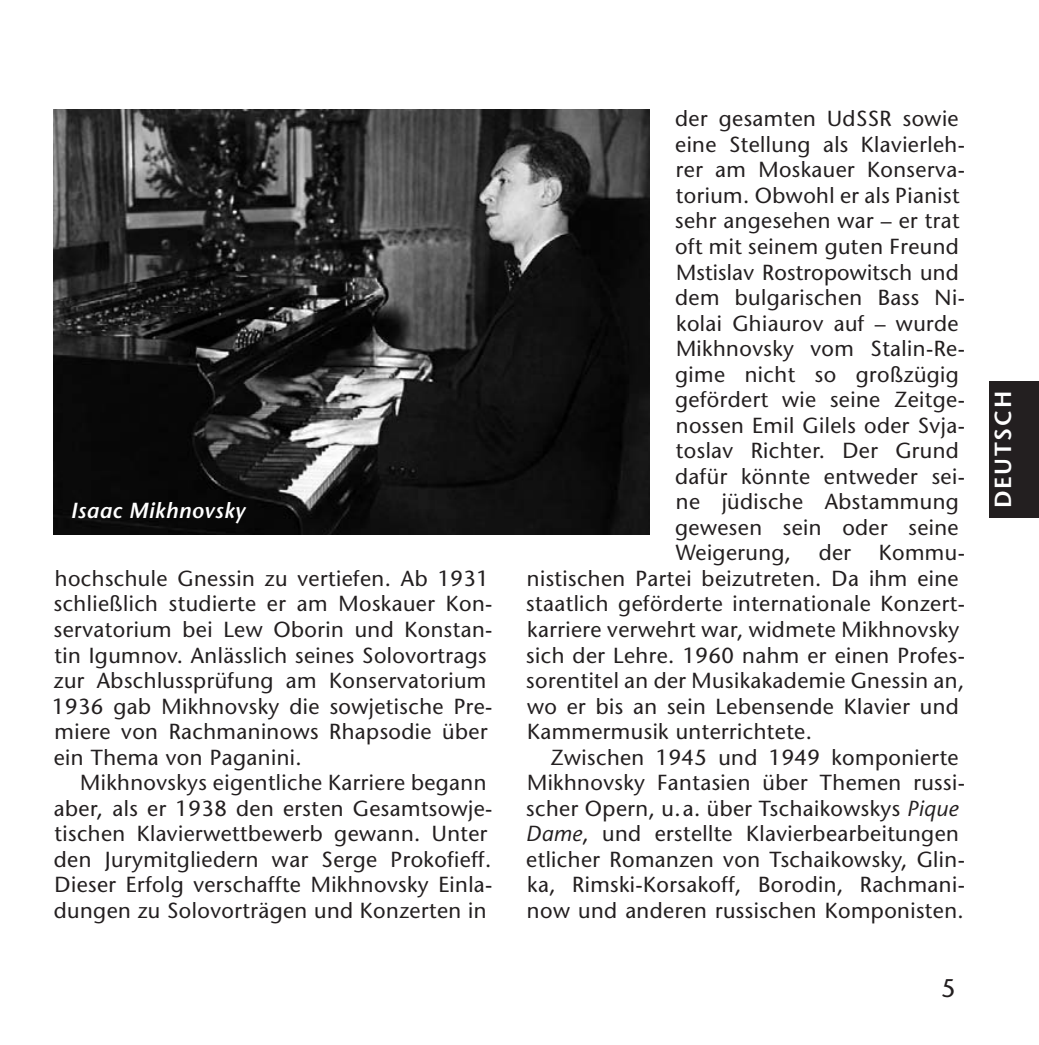
<style>
.page{position:relative;width:1039px;height:1045px;background:#fff}
.page>*{position:absolute;margin:0;border:0;box-sizing:border-box;transform-origin:0 0}
.t1{font:25.5px "Stone Sans LT";color:#231f20}
.t2{font:600 23.4px "Stone Sans LT";letter-spacing:.075em;color:#fff}
._01___Txt_7_25_p___S{font:21.6px/25.5px "Stone Sans LT";letter-spacing:.02em;color:#231f20}
._02___Initial{font:21.6px/25.5px "Stone Sans LT";letter-spacing:.02em;color:#231f20}
._01___Txt_7_25_p___S-2{font:italic 600 21.6px "Stone Sans LT";letter-spacing:.02em;color:#fff}
.s1{font-style:italic}
</style>
<div class="page">
<div style="left:989px;top:381px;width:49px;height:136px;background:#231f20"></div>
<img style="left:53px;top:109px;width:596px;height:425px">
<p class="_01___Txt_7_25_p___S-2" style="left:70px;top:497px;width:176px">Isaac Mikhnovsky</p>
<p class="_02___Initial" style="left:52px;top:565px;width:441px">hochschule Gnessin zu vertiefen. Ab 1931 schließlich studierte er am Moskauer Kon&shy;servatorium bei Lew Oborin und Konstan&shy;tin Igumnov. Anlässlich seines Solovortrags zur Abschlussprüfung am Konservatorium 1936 gab Mikhnovsky die sowjetische Pre&shy;miere von Rachmaninows Rhapsodie über ein Thema von Paganini.</p>
<p class="_01___Txt_7_25_p___S" style="left:54px;top:769px;width:440px;text-indent:26px">Mikhnovskys eigentliche Karriere begann aber, als er 1938 den ersten Gesamtsowje&shy;tischen Klavierwettbewerb gewann. Unter den Jurymitgliedern war Serge Prokofieff.<br>Dieser Erfolg verschaffte Mikhnovsky Einla&shy;dungen zu Solovorträgen und Konzerten in</p>
<p class="_01___Txt_7_25_p___S" style="left:675px;top:106px;width:291px">der gesamten UdSSR sowie eine Stellung als Klavierleh&shy;rer am Moskauer Konserva&shy;torium. Obwohl er als Pianist sehr angesehen war – er trat oft mit seinem guten Freund<br>Mstislav Rostropowitsch und dem bulgarischen Bass Ni&shy;kolai Ghiaurov auf – wurde<br>Mikhnovsky vom Stalin-Re&shy;gime nicht so großzügig gefördert wie seine Zeitge&shy;nossen Emil Gilels oder Svja&shy;toslav Richter. Der Grund dafür könnte entweder sei&shy;ne jüdische Abstammung gewesen sein oder seine<br>Weigerung,</p>
<p class="_01___Txt_7_25_p___S" style="left:818px;top:540px;width:34px">der</p>
<p class="_01___Txt_7_25_p___S" style="left:526px;top:540px;width:440px;text-indent:352px">Kommu&shy;nistischen Partei beizutreten. Da ihm eine staatlich geförderte internationale Konzert&shy;karriere verwehrt war, widmete Mikhnovsky sich der Lehre. 1960 nahm er einen Profes&shy;sorentitel an der Musikakademie Gnessin an, wo er bis an sein Lebensende Klavier und Kammermusik unterrichtete.</p>
<p class="_01___Txt_7_25_p___S" style="left:525px;top:744px;width:440px;text-indent:25px">Zwischen 1945 und 1949 komponierte Mikhnovsky Fantasien über Themen russi&shy;scher Opern, u.a. über Tschaikowskys <span class="s1">Pique Dame</span>, und erstellte Klavierbearbeitungen etlicher Romanzen von Tschaikowsky, Glin&shy;ka, Rimski-Korsakoff, Borodin, Rachmani&shy;now und anderen russischen Komponisten.</p>
<p class="t1" style="left:941px;top:972px;width:16px">5</p>
<p class="t2" style="left:988px;top:508px;width:118px;rotate:-90deg">DEUTSCH</p>
</div>
